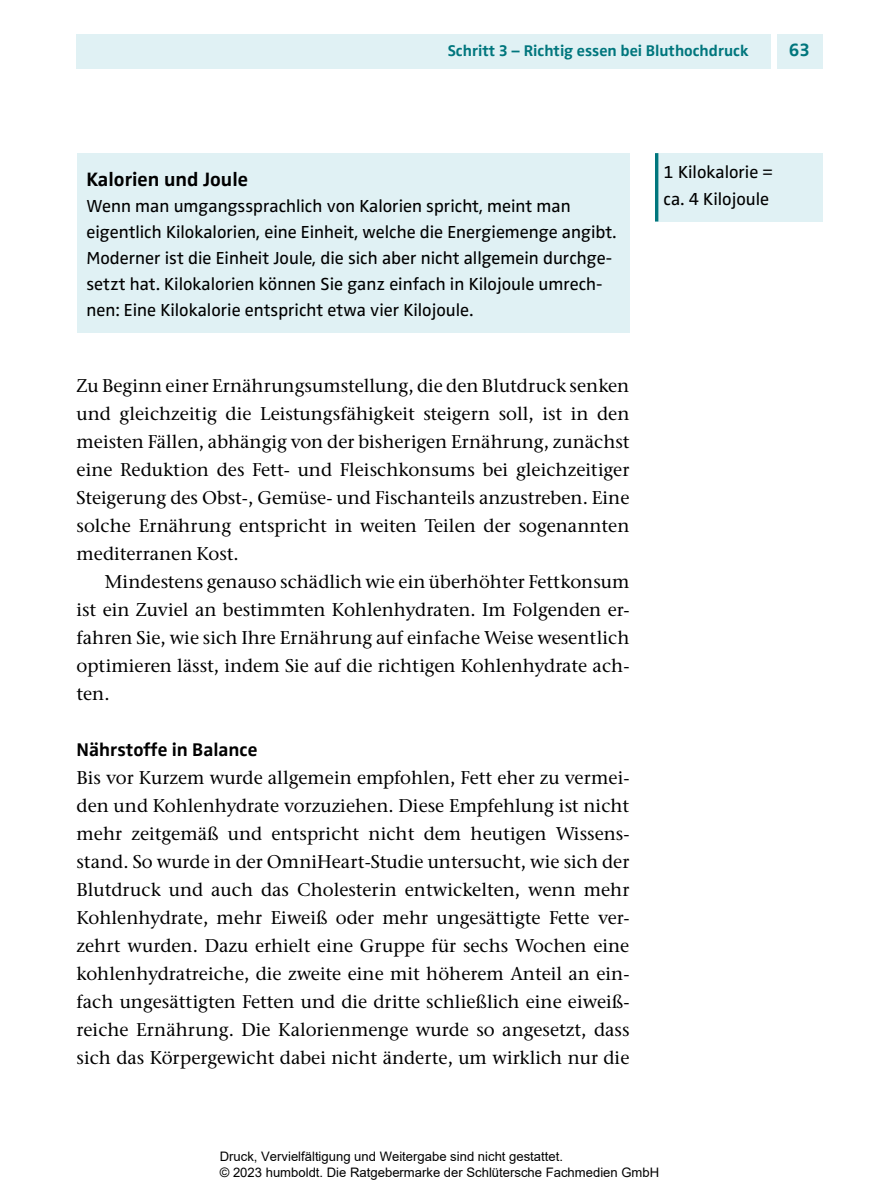
<style>
.page{position:relative;width:879px;height:1191px;background:#fff}
.page>*{position:absolute;margin:0;border:0;box-sizing:border-box;transform-origin:0 0}
.t1{font:700 20px "Zwo Pro";color:#000}
.t2{font:700 19px "Zwo Pro";color:#000}
.t3{font:500 18.4px/28px "Stone Serif ITC Pro";color:#000;text-align:justify}
.t4{font:700 18.4px "Zwo Pro";color:#00767d}
.t5{font:18px/26px "Zwo Pro";color:#000}
.t6{font:700 16px "Zwo Pro";color:#00767d}
.t7{font:13px/15.6px "Arial";color:#000}
</style>
<div class="page">
<div style="left:777px;top:34px;width:45px;height:34px;background:#e0f1f4"></div>
<div style="left:77px;top:34px;width:694px;height:34px;background:#e0f1f4"></div>
<div style="left:655px;top:153px;width:167px;height:68px;background:#e0f1f4"></div>
<hr style="left:655px;top:153px;width:3px;height:68px;background:#00767d">
<div style="left:77px;top:153px;width:552px;height:180px;background:#e0f1f4"></div>
<p class="t6" style="left:448px;top:41px;width:302px">Schritt 3 – Richtig essen bei Bluthochdruck</p>
<p class="t4" style="left:789px;top:39px;width:23px">63</p>
<p class="t1" style="left:86px;top:167px;width:163px">Kalorien und Joule</p>
<p class="t5" style="left:86px;top:193px;width:531px">Wenn man umgangssprachlich von Kalorien spricht, meint man eigentlich Kilokalorien, eine Einheit, welche die Energiemenge angibt.<br>Moderner ist die Einheit Joule, die sich aber nicht allgemein durchge&shy;setzt hat. Kilokalorien können Sie ganz einfach in Kilojoule umrech&shy;nen: Eine Kilokalorie entspricht etwa vier Kilojoule.</p>
<p class="t3" style="left:77px;top:372px;width:554px">Zu Beginn einer Ernährungsumstellung, die den Blutdruck senken und gleichzeitig die Leistungsfähigkeit steigern soll, ist in den meisten Fällen, abhängig von der bisherigen Ernährung, zunächst eine Reduktion des Fett- und Fleischkonsums bei gleichzeitiger Steigerung des Obst-, Gemüse- und Fischanteils anzustreben. Eine solche Ernährung entspricht in weiten Teilen der sogenannten mediterranen Kost.</p>
<p class="t3" style="left:77px;top:568px;width:554px;text-indent:28px">Mindestens genauso schädlich wie ein überhöhter Fettkonsum ist ein Zuviel an bestimmten Kohlenhydraten. Im Folgenden er&shy;fahren Sie, wie sich Ihre Ernährung auf einfache Weise wesentlich optimieren lässt, indem Sie auf die richtigen Kohlenhydrate ach&shy;ten.</p>
<p class="t2" style="left:77px;top:739px;width:182px">Nährstoffe in Balance</p>
<p class="t3" style="left:77px;top:764px;width:554px">Bis vor Kurzem wurde allgemein empfohlen, Fett eher zu vermei&shy;den und Kohlenhydrate vorzuziehen. Diese Empfehlung ist nicht mehr zeitgemäß und entspricht nicht dem heutigen Wissens&shy;stand. So wurde in der OmniHeart-Studie untersucht, wie sich der Blutdruck und auch das Cholesterin entwickelten, wenn mehr Kohlenhydrate, mehr Eiweiß oder mehr ungesättigte Fette ver&shy;zehrt wurden. Dazu erhielt eine Gruppe für sechs Wochen eine kohlenhydratreiche, die zweite eine mit höherem Anteil an ein&shy;fach ungesättigten Fetten und die dritte schließlich eine eiweiß&shy;reiche Ernährung. Die Kalorienmenge wurde so angesetzt, dass sich das Körpergewicht dabei nicht änderte, um wirklich nur die</p>
<p class="t5" style="left:663px;top:160px;width:111px">1 Kilokalorie = ca. 4 Kilojoule</p>
<p class="t7" style="left:220px;top:1148px;width:441px">Druck, Vervielfältigung und Weitergabe sind nicht gestattet.<br>© 2023 humboldt. Die Ratgebermarke der Schlütersche Fachmedien GmbH</p>
</div>
